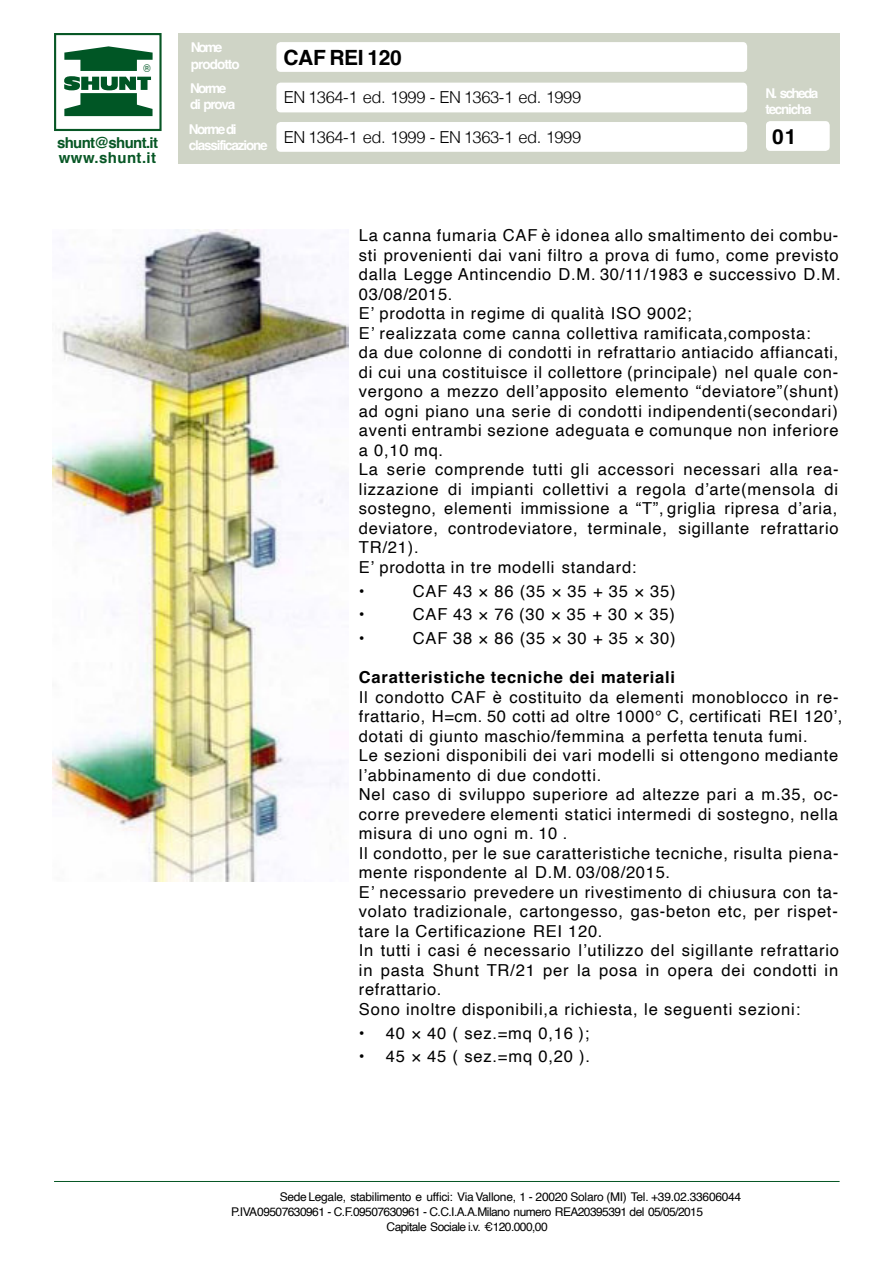
<style>
.page{position:relative;width:894px;height:1264px;background:#fff}
.page>*{position:absolute;margin:0;border:0;box-sizing:border-box;transform-origin:0 0}
.t1{font:700 21px "Helvetica";letter-spacing:-.015em;color:#000}
.t2{font:16.5px/19.5px "Helvetica";letter-spacing:.045em;color:#000}
.t3{font:300 16.5px "Helvetica";letter-spacing:-.025em;color:#000}
.t4{font:700 16.5px "Helvetica";letter-spacing:.045em;color:#000}
.t5{font:700 15px/15px "Helvetica";letter-spacing:-.045em;color:#075725}
.t6{font:700 13.5px/16.5px "Helvetica";letter-spacing:-.09em;color:#fff}
.t7{font:700 13.5px/16.5px "Helvetica";letter-spacing:-.07em;color:#fff}
.t8{font:12px "Helvetica";letter-spacing:-.045em;color:#000}
.t9{font:12px "Helvetica";letter-spacing:-.02em;color:#000}
.t10{font:10.65px "Helvetica";color:#005625;scale:.9 1}
</style>
<div class="page">
<img style="left:53px;top:229px;width:295px;height:652px">
<svg style="left:64px;top:46px;width:88px;height:70px"></svg>
<div style="left:54px;top:33px;width:107px;height:98px;border:2px solid #075725"></div>
<div style="left:178px;top:33px;width:661px;height:130px;background:#cfd4c6"></div>
<div style="left:765px;top:121px;width:64px;height:30px;background:#fff;border-radius:4px"></div>
<div style="left:276px;top:42px;width:471px;height:30px;background:#fff;border-radius:4px"></div>
<div style="left:276px;top:83px;width:471px;height:29px;background:#fff;border-radius:4px"></div>
<div style="left:276px;top:122px;width:471px;height:30px;background:#fff;border-radius:4px"></div>
<hr style="left:54px;top:1181px;width:785px;height:1px;background:#075725">
<p class="t10" style="left:143px;top:64px;width:9px">®</p>
<p class="t5" style="left:57px;top:136px;width:102px">shunt@shunt.it www.shunt.it</p>
<p class="t7" style="left:191px;top:40px;width:50px">Nome prodotto</p>
<p class="t6" style="left:190px;top:81px;width:47px">Norme di prova</p>
<p class="t6" style="left:189px;top:121px;width:80px">Norme di classificazione</p>
<p class="t1" style="left:283px;top:50px;width:120px">CAF REI 120</p>
<p class="t3" style="left:284px;top:91px;width:299px">EN 1364-1 ed. 1999 - EN 1363-1 ed. 1999</p>
<p class="t3" style="left:284px;top:131px;width:299px">EN 1364-1 ed. 1999 - EN 1363-1 ed. 1999</p>
<p class="t1" style="left:772px;top:128px;width:26px">01</p>
<p class="t6" style="left:765px;top:86px;width:54px">N. scheda tecnicha</p>
<p class="t2" style="left:359px;top:227px;width:483px">La canna fumaria CAF è idonea allo smaltimento dei combu&shy;sti provenienti dai vani filtro a prova di fumo, come previsto dalla Legge Antincendio D.M. 30/11/1983 e successivo D.M.<br>03/08/2015.<br>E’ prodotta in regime di qualità ISO 9002;<br>E’ realizzata come canna collettiva ramificata,composta:<br>da due colonne di condotti in refrattario antiacido affiancati, di cui una costituisce il collettore (principale) nel quale con&shy;vergono a mezzo dell’apposito elemento “deviatore”(shunt) ad ogni piano una serie di condotti indipendenti(secondari) aventi entrambi sezione adeguata e comunque non inferiore a 0,10 mq.<br>La serie comprende tutti gli accessori necessari alla rea&shy;lizzazione di impianti collettivi a regola d’arte(mensola di sostegno, elementi immissione a “T”, griglia ripresa d’aria, deviatore, controdeviatore, terminale, sigillante refrattario TR/21).<br>E’ prodotta in tre modelli standard:</p>
<p class="t2" style="left:359px;top:582px;width:7px">•</p>
<p class="t2" style="left:413px;top:582px;width:264px">CAF 43 × 86 (35 × 35 + 35 × 35)</p>
<p class="t2" style="left:359px;top:606px;width:7px">•</p>
<p class="t2" style="left:413px;top:606px;width:263px">CAF 43 × 76 (30 × 35 + 30 × 35)</p>
<p class="t2" style="left:359px;top:629px;width:7px">•</p>
<p class="t2" style="left:413px;top:629px;width:264px">CAF 38 × 86 (35 × 30 + 35 × 30)</p>
<p class="t4" style="left:359px;top:671px;width:317px">Caratteristiche tecniche dei materiali</p>
<p class="t2" style="left:359px;top:688px;width:485px">Il condotto CAF è costituito da elementi monoblocco in re&shy;frattario, H=cm. 50 cotti ad oltre 1000° C, certificati REI 120’, dotati di giunto maschio/femmina a perfetta tenuta fumi.<br>Le sezioni disponibili dei vari modelli si ottengono mediante l’abbinamento di due condotti.<br>Nel caso di sviluppo superiore ad altezze pari a m.35, oc&shy;corre prevedere elementi statici intermedi di sostegno, nella misura di uno ogni m. 10 .<br>Il condotto, per le sue caratteristiche tecniche, risulta piena&shy;mente rispondente al D.M. 03/08/2015.<br>E’ necessario prevedere un rivestimento di chiusura con ta&shy;volato tradizionale, cartongesso, gas-beton etc, per rispet&shy;tare la Certificazione REI 120.<br>In tutti i casi é necessario l’utilizzo del sigillante refrattario in pasta Shunt TR/21 per la posa in opera dei condotti in refrattario.<br>Sono inoltre disponibili,a richiesta, le seguenti sezioni:</p>
<p class="t2" style="left:359px;top:1024px;width:232px">• 40 × 40 ( sez.=mq 0,16 );</p>
<p class="t2" style="left:359px;top:1047px;width:233px">• 45 × 45 ( sez.=mq 0,20 ).</p>
<p class="t9" style="left:280px;top:1191px;width:463px">Sede Legale, stabilimento e uffici: Via Vallone, 1 - 20020 Solaro (MI) Tel. +39.02.33606044</p>
<p class="t8" style="left:231px;top:1206px;width:473px">P.IVA 09507630961 - C.F. 09507630961 - C.C.I.A.A. Milano numero REA 20395391 del 05/05/2015</p>
<p class="t8" style="left:386px;top:1221px;width:163px">Capitale Sociale i.v. €120.000,00</p>
</div>
